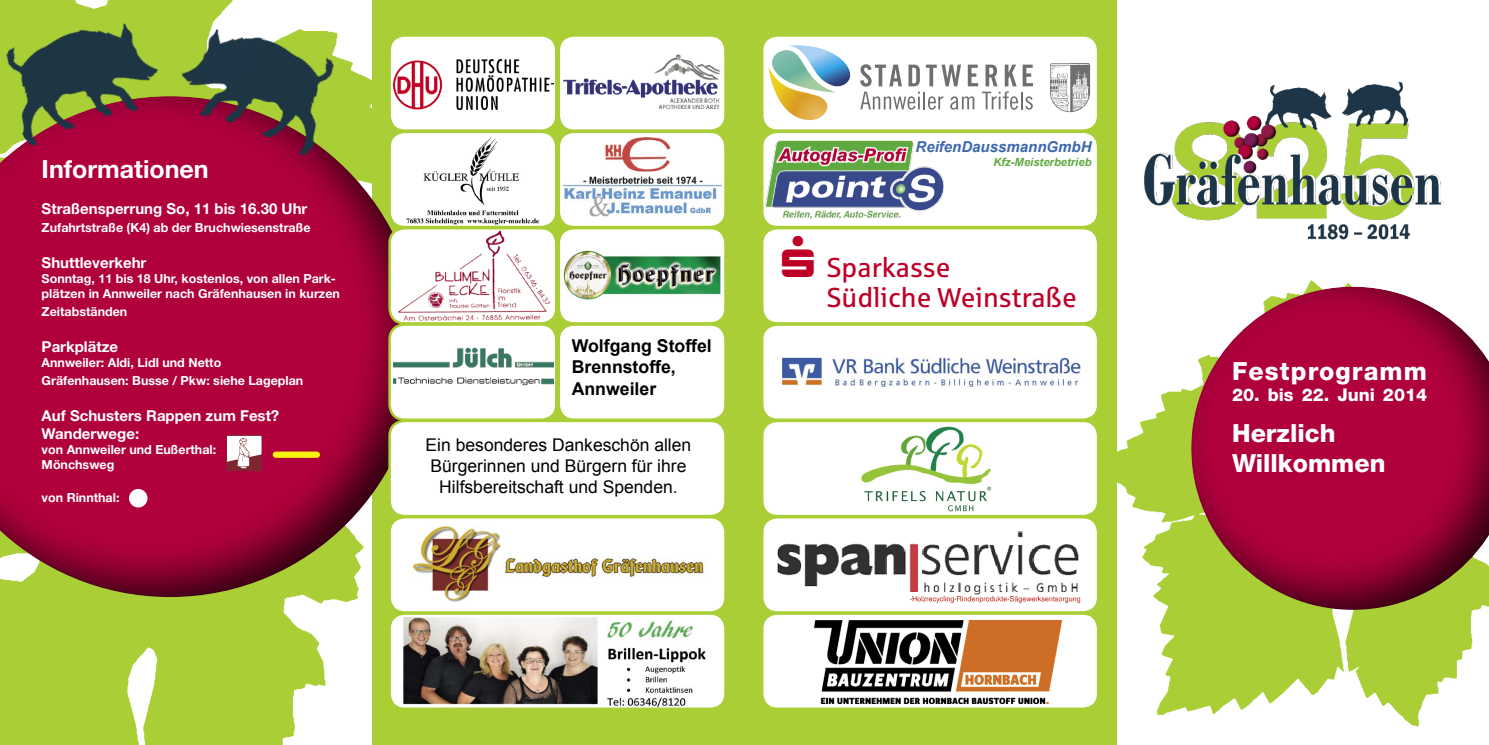
<style>
.page{position:relative;width:1489px;height:745px;background:#fff}
.page>*{position:absolute;margin:0;border:0;box-sizing:border-box;transform-origin:0 0}
.t1{font:27.25px "Sparkasse Rg";color:#be0027}
.Datum_fett{font:800 25px "Helvetica Neue";color:#fff}
.t2{font:700 25px "Helvetica Neue";color:#fff}
.Datum_fett-2{font:800 25px "Helvetica Neue";letter-spacing:.045em;color:#fff}
.t3{font:700 17.62px "Arial";color:#000}
.t4{font:17.5px/21px "Arial";color:#000}
.Datum_fett-3{font:800 17.5px "Helvetica Neue";color:#fff}
.t5{font:700 15px "Helvetica Neue";color:#fff}
.t6{font:italic 700 15px "Arial";color:#3c68ae}
.t7{font:700 12.5px/15px "Helvetica Neue";color:#fff}
.t8{font:italic 700 11.25px "Arial";color:#5fa841}
</style>
<div class="page">
<img style="left:1116px;top:276px;width:357px;height:450px">
<img style="left:0;top:598px;width:358px;height:146px">
<div style="left:372px;top:0;width:744px;height:744px;background:#aace36"></div>
<div style="left:1190px;top:284px;width:298px;height:327px;background:#000;opacity:.75"></div>
<div style="left:0;top:91px;width:422px;height:507px;background:#000;opacity:.75"></div>
<img style="left:1144px;top:81px;width:299px;height:159px">
<div style="left:762px;top:35px;width:336px;height:96px;background:#fff;border-radius:15px"></div>
<div style="left:761px;top:34px;width:338px;height:98px;border:2px solid #aace36;border-radius:15px"></div>
<div style="left:389px;top:35px;width:167px;height:96px;background:#fff;border-radius:15px"></div>
<div style="left:388px;top:34px;width:169px;height:98px;border:2px solid #aace36;border-radius:15px"></div>
<div style="left:559px;top:35px;width:166px;height:96px;background:#fff;border-radius:15px"></div>
<div style="left:557px;top:34px;width:169px;height:98px;border:2px solid #aace36;border-radius:15px"></div>
<div style="left:389px;top:132px;width:167px;height:95px;background:#fff;border-radius:15px"></div>
<div style="left:388px;top:130px;width:169px;height:98px;border:2px solid #aace36;border-radius:15px"></div>
<div style="left:559px;top:132px;width:166px;height:95px;background:#fff;border-radius:15px"></div>
<div style="left:557px;top:130px;width:169px;height:98px;border:2px solid #aace36;border-radius:15px"></div>
<div style="left:389px;top:228px;width:167px;height:95px;background:#fff;border-radius:15px"></div>
<div style="left:388px;top:227px;width:169px;height:97px;border:2px solid #aace36;border-radius:15px"></div>
<div style="left:559px;top:228px;width:166px;height:95px;background:#fff;border-radius:15px"></div>
<div style="left:557px;top:227px;width:169px;height:97px;border:2px solid #aace36;border-radius:15px"></div>
<div style="left:389px;top:324px;width:167px;height:95px;background:#fff;border-radius:15px"></div>
<div style="left:388px;top:323px;width:169px;height:97px;border:2px solid #aace36;border-radius:15px"></div>
<div style="left:559px;top:324px;width:166px;height:95px;background:#fff;border-radius:15px"></div>
<div style="left:557px;top:323px;width:169px;height:97px;border:2px solid #aace36;border-radius:15px"></div>
<div style="left:762px;top:132px;width:336px;height:95px;background:#fff;border-radius:15px"></div>
<div style="left:761px;top:130px;width:338px;height:98px;border:2px solid #aace36;border-radius:15px"></div>
<div style="left:762px;top:228px;width:336px;height:95px;background:#fff;border-radius:15px"></div>
<div style="left:761px;top:227px;width:338px;height:97px;border:2px solid #aace36;border-radius:15px"></div>
<div style="left:762px;top:324px;width:336px;height:95px;background:#fff;border-radius:15px"></div>
<div style="left:761px;top:323px;width:338px;height:97px;border:2px solid #aace36;border-radius:15px"></div>
<div style="left:762px;top:420px;width:336px;height:95px;background:#fff;border-radius:15px"></div>
<div style="left:761px;top:419px;width:338px;height:98px;border:2px solid #aace36;border-radius:15px"></div>
<div style="left:762px;top:517px;width:336px;height:95px;background:#fff;border-radius:15px"></div>
<div style="left:761px;top:515px;width:338px;height:98px;border:2px solid #aace36;border-radius:15px"></div>
<div style="left:389px;top:517px;width:336px;height:95px;background:#fff;border-radius:15px"></div>
<div style="left:388px;top:515px;width:338px;height:98px;border:2px solid #aace36;border-radius:15px"></div>
<div style="left:389px;top:420px;width:336px;height:95px;background:#fff;border-radius:15px"></div>
<div style="left:388px;top:419px;width:338px;height:98px;border:2px solid #aace36;border-radius:15px"></div>
<div style="left:762px;top:613px;width:336px;height:95px;background:#fff;border-radius:15px"></div>
<div style="left:761px;top:612px;width:338px;height:97px;border:2px solid #aace36;border-radius:15px"></div>
<img style="left:397px;top:615px;width:326px;height:91px">
<div style="left:388px;top:612px;width:338px;height:97px;border:2px solid #aace36;border-radius:15px"></div>
<img style="left:563px;top:250px;width:157px;height:49px">
<img style="left:227px;top:435px;width:34px;height:34px">
<div style="left:276px;top:451px;width:41px;height:6px;background:#f7f410"></div>
<div style="left:129px;top:488px;width:18px;height:19px;background:#fff;border-radius:50%"></div>
<img style="left:0;top:0;width:157px;height:160px">
<img style="left:157px;top:0;width:196px;height:170px">
<img style="left:393px;top:347px;width:160px;height:21px">
<img style="left:393px;top:377px;width:160px;height:9px">
<img style="left:782px;top:357px;width:299px;height:29px">
<img style="left:412px;top:526px;width:88px;height:74px">
<img style="left:503px;top:557px;width:201px;height:21px">
<img style="left:777px;top:531px;width:304px;height:73px">
<img style="left:814px;top:620px;width:247px;height:82px">
<img style="left:765px;top:140px;width:178px;height:78px">
<img style="left:605px;top:136px;width:66px;height:36px">
<img style="left:563px;top:176px;width:158px;height:41px">
<img style="left:861px;top:426px;width:131px;height:86px">
<img style="left:393px;top:59px;width:160px;height:51px">
<img style="left:1050px;top:63px;width:40px;height:49px">
<svg style="left:763px;top:45px;width:269px;height:75px"></svg>
<img style="left:406px;top:136px;width:133px;height:88px">
<img style="left:563px;top:55px;width:157px;height:54px">
<img style="left:397px;top:230px;width:154px;height:91px">
<p class="t2" style="left:42px;top:153px;width:169px">Informationen</p>
<p class="t5" style="left:42px;top:199px;width:267px">Straßensperrung So, 11 bis 16.30 Uhr</p>
<p class="t7" style="left:42px;top:220px;width:270px">Zufahrtstraße (K4) ab der Bruchwiesenstraße</p>
<p class="t5" style="left:42px;top:253px;width:106px">Shuttleverkehr</p>
<p class="t7" style="left:42px;top:271px;width:300px">Sonntag, 11 bis 18 Uhr, kostenlos, von allen Park&shy;plätzen in Annweiler nach Gräfenhausen in kurzen</p>
<p class="t7" style="left:42px;top:304px;width:87px">Zeitabständen</p>
<p class="t5" style="left:42px;top:337px;width:78px">Parkplätze</p>
<p class="t7" style="left:42px;top:355px;width:181px">Annweiler: Aldi, Lidl und Netto</p>
<p class="t7" style="left:42px;top:373px;width:263px">Gräfenhausen: Busse / Pkw: siehe Lageplan</p>
<p class="t5" style="left:42px;top:406px;width:239px">Auf Schusters Rappen zum Fest?</p>
<p class="t5" style="left:42px;top:424px;width:99px">Wanderwege:</p>
<p class="t7" style="left:42px;top:442px;width:176px">von Annweiler und Eußerthal:</p>
<p class="t7" style="left:42px;top:457px;width:74px">Mönchsweg</p>
<p class="t7" style="left:42px;top:490px;width:79px">von Rinnthal:</p>
<p class="t3" style="left:571px;top:334px;width:142px">Wolfgang Stoffel</p>
<p class="t3" style="left:571px;top:355px;width:106px">Brennstoffe,</p>
<p class="t3" style="left:571px;top:376px;width:86px">Annweiler</p>
<p class="t4" style="left:425px;top:434px;width:267px">Ein besonderes Dankeschön allen<br>Bürgerinnen und Bürgern für ihre</p>
<p class="t4" style="left:439px;top:476px;width:240px">Hilfsbereitschaft und Spenden.</p>
<p class="t6" style="left:915px;top:137px;width:177px">ReifenDaussmannGmbH</p>
<p class="t8" style="left:993px;top:154px;width:100px">Kfz-Meisterbetrieb</p>
<p class="t1" style="left:826px;top:252px;width:125px">Sparkasse</p>
<p class="t1" style="left:826px;top:281px;width:251px">Südliche Weinstraße</p>
<p class="Datum_fett-2" style="left:1231px;top:356px;width:196px">Festprogramm</p>
<p class="Datum_fett-3" style="left:1231px;top:384px;width:196px">20. bis 22. Juni 2014</p>
<p class="Datum_fett" style="left:1231px;top:418px;width:105px">Herzlich</p>
<p class="Datum_fett" style="left:1231px;top:448px;width:155px">Willkommen</p>
</div>
